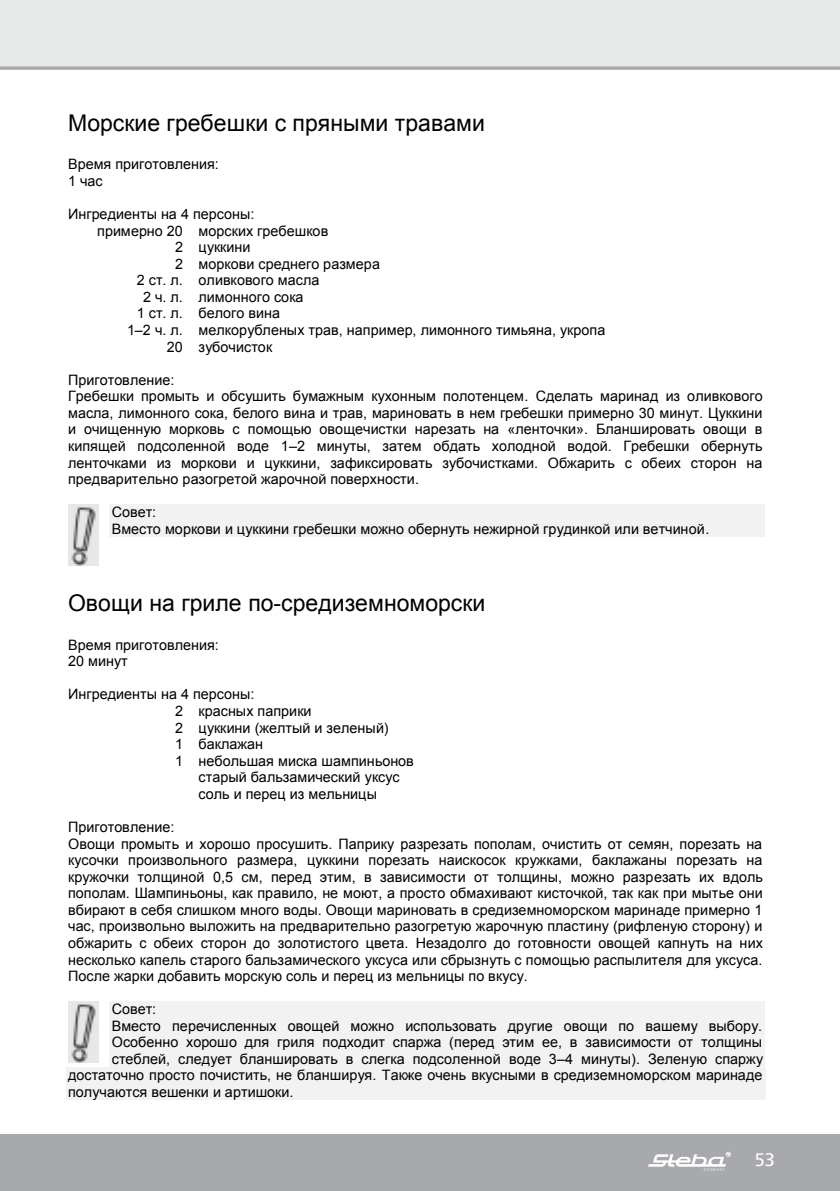
<style>
.page{position:relative;width:840px;height:1191px;background:#fff}
.page>*{position:absolute;margin:0;border:0;box-sizing:border-box;transform-origin:0 0}
.t1{font:23px "Arial";color:#000}
.t2{font:18px "Frutiger";color:#fff}
.t3{font:14.4px/16.6px "Arial";color:#000}
</style>
<div class="page">
<div style="left:0;top:0;width:839px;height:68px;background:#e7e8e8"></div>
<div style="left:0;top:1134px;width:839px;height:57px;background:#a7a9ac"></div>
<svg style="left:648px;top:1151px;width:82px;height:19px"></svg>
<svg style="left:0;top:66px;width:839px;height:4px;fill:#afb1b3"></svg>
<div style="left:110px;top:504px;width:654px;height:16px;background:#f2f2f2"></div>
<div style="left:110px;top:520px;width:654px;height:17px;background:#f2f2f2"></div>
<div style="left:110px;top:1001px;width:654px;height:16px;background:#f2f2f2"></div>
<div style="left:110px;top:1017px;width:654px;height:17px;background:#f2f2f2"></div>
<div style="left:110px;top:1034px;width:654px;height:16px;background:#f2f2f2"></div>
<div style="left:110px;top:1050px;width:654px;height:17px;background:#f2f2f2"></div>
<div style="left:66px;top:1067px;width:698px;height:16px;background:#f2f2f2"></div>
<div style="left:66px;top:1083px;width:698px;height:17px;background:#f2f2f2"></div>
<img style="left:69px;top:504px;width:30px;height:62px">
<img style="left:69px;top:1001px;width:30px;height:61px">
<h1 class="t1" style="left:68px;top:108px;width:418px">Морские гребешки с пряными травами</h1>
<p class="t3" style="left:68px;top:156px;width:152px">Время приготовления:<br>1 час</p>
<p class="t3" style="left:68px;top:206px;width:188px">Ингредиенты на 4 персоны:</p>
<p class="t3" style="left:97px;top:222px;width:232px">примерно 20 морских гребешков</p>
<p class="t3" style="left:175px;top:239px;width:77px">2 цуккини</p>
<p class="t3" style="left:175px;top:255px;width:206px">2 моркови среднего размера</p>
<p class="t3" style="left:137px;top:272px;width:184px">2 ст. л. оливкового масла</p>
<p class="t3" style="left:143px;top:289px;width:162px">2 ч. л. лимонного сока</p>
<p class="t3" style="left:137px;top:305px;width:145px">1 ст. л. белого вина</p>
<p class="t3" style="left:127px;top:322px;width:479px">1–2 ч. л. мелкорубленых трав, например, лимонного тимьяна, укропа</p>
<p class="t3" style="left:167px;top:338px;width:107px">20 зубочисток</p>
<p class="t3" style="left:68px;top:371px;width:695px">Приготовление:<br>Гребешки промыть и обсушить бумажным кухонным полотенцем. Сделать маринад из оливкового масла, лимонного сока, белого вина и трав, мариновать в нем гребешки примерно 30 минут. Цуккини и очищенную морковь с помощью овощечистки нарезать на «ленточки». Бланшировать овощи в кипящей подсоленной воде 1–2 минуты, затем обдать холодной водой. Гребешки обернуть ленточками из моркови и цуккини, зафиксировать зубочистками. Обжарить с обеих сторон на предварительно разогретой жарочной поверхности.</p>
<p class="t3" style="left:112px;top:504px;width:598px">Совет:<br>Вместо моркови и цуккини гребешки можно обернуть нежирной грудинкой или ветчиной.</p>
<h1 class="t1" style="left:68px;top:588px;width:418px">Овощи на гриле по-средиземноморски</h1>
<p class="t3" style="left:68px;top:636px;width:152px">Время приготовления:<br>20 минут</p>
<p class="t3" style="left:68px;top:686px;width:188px">Ингредиенты на 4 персоны:</p>
<p class="t3" style="left:175px;top:703px;width:138px">2 красных паприки</p>
<p class="t3" style="left:175px;top:719px;width:215px">2 цуккини (желтый и зеленый)</p>
<p class="t3" style="left:175px;top:736px;width:89px">1 баклажан</p>
<p class="t3" style="left:175px;top:752px;width:240px">1 небольшая миска шампиньонов</p>
<p class="t3" style="left:198px;top:769px;width:202px">старый бальзамический уксус</p>
<p class="t3" style="left:198px;top:785px;width:180px">соль и перец из мельницы</p>
<p class="t3" style="left:68px;top:818px;width:695px">Приготовление:<br>Овощи промыть и хорошо просушить. Паприку разрезать пополам, очистить от семян, порезать на кусочки произвольного размера, цуккини порезать наискосок кружками, баклажаны порезать на кружочки толщиной 0,5 см, перед этим, в зависимости от толщины, можно разрезать их вдоль пополам. Шампиньоны, как правило, не моют, а просто обмахивают кисточкой, так как при мытье они вбирают в себя слишком много воды. Овощи мариновать в средиземноморском маринаде примерно 1 час, произвольно выложить на предварительно разогретую жарочную пластину (рифленую сторону) и обжарить с обеих сторон до золотистого цвета. Незадолго до готовности овощей капнуть на них несколько капель старого бальзамического уксуса или сбрызнуть с помощью распылителя для уксуса.<br>После жарки добавить морскую соль и перец из мельницы по вкусу.</p>
<p class="t3" style="left:112px;top:1001px;width:46px">Совет:</p>
<p class="t3" style="left:112px;top:1017px;width:651px">Вместо перечисленных овощей можно использовать другие овощи по вашему выбору.</p>
<p class="t3" style="left:112px;top:1034px;width:651px">Особенно хорошо для гриля подходит спаржа (перед этим ее, в зависимости от толщины</p>
<p class="t3" style="left:112px;top:1050px;width:652px">стеблей, следует бланшировать в слегка подсоленной воде 3–4 минуты). Зеленую спаржу</p>
<p class="t3" style="left:68px;top:1067px;width:695px">достаточно просто почистить, не бланшируя. Также очень вкусными в средиземноморском маринаде</p>
<p class="t3" style="left:68px;top:1083px;width:227px">получаются вешенки и артишоки.</p>
<p class="t2" style="left:754px;top:1149px;width:22px">53</p>
</div>
